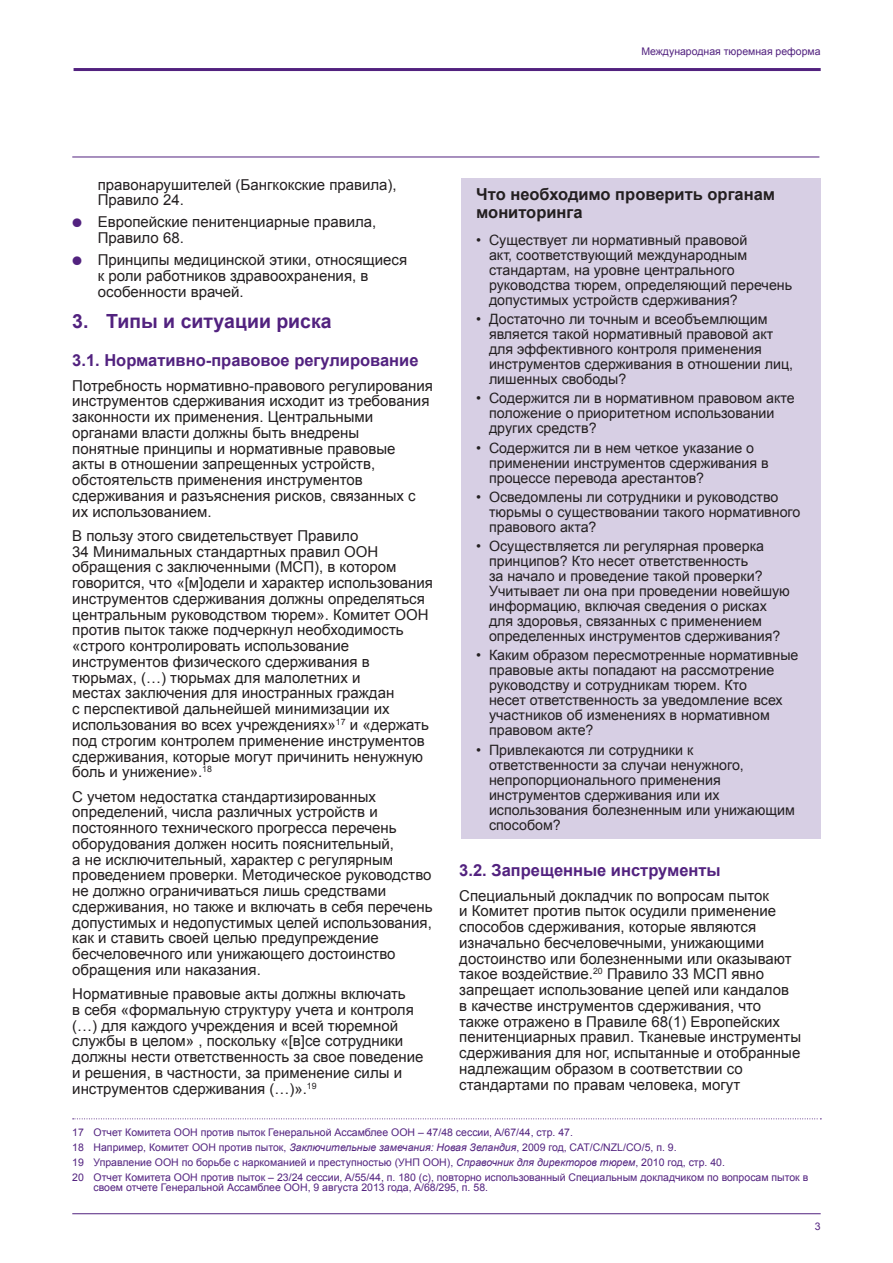
<style>
.page{position:relative;width:893px;height:1263px;background:#fff}
.page>*{position:absolute;margin:0;border:0;box-sizing:border-box;transform-origin:0 0}
.b-head{font:700 19.5px "Arial";color:#52227f}
.c-head{font:700 16.5px "Arial";color:#52227f}
.arrow_list_1{font:700 16.5px/18px "Arial";color:#231f20}
.text{font:15px/15.8px "Arial";color:#231f20}
.t1{font:14.25px/15px "Arial";color:#231f20}
.footnote{font:10.5px/10.5px "Arial";color:#52227f}
.footnote_first{font:10.5px "Arial";color:#52227f}
.running_head{font:10.5px "Arial";color:#52227f}
.s1{font-family:"Mathematical Pi Six";font-size:12px;color:#52227f}
.s2{font-style:italic}
</style>
<div class="page">
<hr style="left:72px;top:1213px;width:749px;height:1px;background:#52227f">
<hr style="left:74px;top:68px;width:747px;height:3px;background:#52227f">
<hr style="left:72px;top:157px;width:747px;height:1px;background:#52227f">
<div style="left:461px;top:179px;width:360px;height:660px;background:#d7cfe4"></div>
<svg style="left:73px;top:1118px;width:748px;height:1px"></svg>
<p class="footnote" style="left:641px;top:46px;width:181px">Международная тюремная реформа</p>
<p class="text" style="left:98px;top:177px;width:300px">правонарушителей (Бангкокские правила),<br>Правило 24.</p>
<p class="text" style="left:98px;top:214px;width:280px;text-indent:-26px"><span class="s1">D</span> Европейские пенитенциарные правила,<br>Правило 68.</p>
<p class="text" style="left:98px;top:252px;width:311px;text-indent:-26px"><span class="s1">D</span> Принципы медицинской этики, относящиеся к роли работников здравоохранения, в особенности врачей.</p>
<p class="b-head" style="left:72px;top:309px;width:261px">3. Типы и ситуации риска</p>
<p class="c-head" style="left:72px;top:350px;width:348px">3.1. Нормативно-правовое регулирование</p>
<p class="text" style="left:72px;top:378px;width:362px">Потребность нормативно-правового регулирования инструментов сдерживания исходит из требования законности их применения. Центральными органами власти должны быть внедрены<br>понятные принципы и нормативные правовые<br>акты в отношении запрещенных устройств, обстоятельств применения инструментов сдерживания и разъяснения рисков, связанных с их использованием.</p>
<p class="text" style="left:72px;top:528px;width:362px">В пользу этого свидетельствует Правило<br>34 Минимальных стандартных правил ООН обращения с заключенными (МСП), в котором говорится, что «[м]одели и характер использования инструментов сдерживания должны определяться центральным руководством тюрем». Комитет ООН против пыток также подчеркнул необходимость «строго контролировать использование инструментов физического сдерживания в тюрьмах, (…) тюрьмах для малолетних и<br>местах заключения для иностранных граждан<br>с перспективой дальнейшей минимизации их использования во всех учреждениях»<sup>17</sup> и «держать под строгим контролем применение инструментов сдерживания, которые могут причинить ненужную боль и унижение».<sup>18</sup></p>
<p class="text" style="left:72px;top:788px;width:362px">С учетом недостатка стандартизированных определений, числа различных устройств и постоянного технического прогресса перечень оборудования должен носить пояснительный,<br>а не исключительный, характер с регулярным проведением проверки. Методическое руководство не должно ограничиваться лишь средствами сдерживания, но также и включать в себя перечень допустимых и недопустимых целей использования, как и ставить своей целью предупреждение бесчеловечного или унижающего достоинство обращения или наказания.</p>
<p class="text" style="left:72px;top:986px;width:353px">Нормативные правовые акты должны включать<br>в себя «формальную структуру учета и контроля (…) для каждого учреждения и всей тюремной службы в целом» , поскольку «[в]се сотрудники должны нести ответственность за свое поведение и решения, в частности, за применение силы и инструментов сдерживания (…)».<sup>19</sup></p>
<p class="arrow_list_1" style="left:476px;top:185px;width:300px">Что необходимо проверить органам мониторинга</p>
<p class="t1" style="left:489px;top:233px;width:305px;text-indent:-13px">• Существует ли нормативный правовой<br>акт, соответствующий международным стандартам, на уровне центрального руководства тюрем, определяющий перечень допустимых устройств сдерживания?</p>
<p class="t1" style="left:489px;top:312px;width:306px;text-indent:-13px">• Достаточно ли точным и всеобъемлющим является такой нормативный правовой акт для эффективного контроля применения инструментов сдерживания в отношении лиц, лишенных свободы?</p>
<p class="t1" style="left:489px;top:391px;width:307px;text-indent:-13px">• Содержится ли в нормативном правовом акте положение о приоритетном использовании других средств?</p>
<p class="t1" style="left:489px;top:440px;width:281px;text-indent:-13px">• Содержится ли в нем четкое указание о применении инструментов сдерживания в процессе перевода арестантов?</p>
<p class="t1" style="left:489px;top:490px;width:313px;text-indent:-13px">• Осведомлены ли сотрудники и руководство тюрьмы о существовании такого нормативного правового акта?</p>
<p class="t1" style="left:489px;top:539px;width:302px;text-indent:-13px">• Осуществляется ли регулярная проверка принципов? Кто несет ответственность<br>за начало и проведение такой проверки?<br>Учитывает ли она при проведении новейшую информацию, включая сведения о рисках для здоровья, связанных с применением определенных инструментов сдерживания?</p>
<p class="t1" style="left:489px;top:648px;width:311px;text-indent:-13px">• Каким образом пересмотренные нормативные правовые акты попадают на рассмотрение руководству и сотрудникам тюрем. Кто<br>несет ответственность за уведомление всех участников об изменениях в нормативном правовом акте?</p>
<p class="t1" style="left:489px;top:742px;width:307px;text-indent:-13px">• Привлекаются ли сотрудники к ответственности за случаи ненужного, непропорционального применения инструментов сдерживания или их использования болезненным или унижающим способом?</p>
<p class="c-head" style="left:459px;top:859px;width:263px">3.2. Запрещенные инструменты</p>
<p class="text" style="left:459px;top:887px;width:343px">Специальный докладчик по вопросам пыток<br>и Комитет против пыток осудили применение способов сдерживания, которые являются изначально бесчеловечными, унижающими достоинство или болезненными или оказывают такое воздействие.<sup>20</sup> Правило 33 МСП явно запрещает использование цепей или кандалов<br>в качестве инструментов сдерживания, что также отражено в Правиле 68(1) Европейских пенитенциарных правил. Тканевые инструменты сдерживания для ног, испытанные и отобранные надлежащим образом в соответствии со стандартами по правам человека, могут</p>
<p class="footnote_first" style="left:72px;top:1126px;width:502px">17 Отчет Комитета ООН против пыток Генеральной Ассамблее ООН – 47/48 сессии, A/67/44, стр. 47.</p>
<p class="footnote" style="left:72px;top:1142px;width:606px">18 Например, Комитет ООН против пыток, <span class="s2">Заключительные замечания: Новая Зеландия</span>, 2009 год, CAT/C/NZL/CO/5, п. 9.</p>
<p class="footnote" style="left:72px;top:1157px;width:654px">19 Управление ООН по борьбе с наркоманией и преступностью (УНП ООН), <span class="s2">Справочник для директоров тюрем</span>, 2010 год, стр. 40.</p>
<p class="footnote" style="left:94px;top:1172px;width:716px;text-indent:-21px">20 Отчет Комитета ООН против пыток – 23/24 сессии, A/55/44, п. 180 (c), повторно использованный Специальным докладчиком по вопросам пыток в своем отчете Генеральной Ассамблее ООН, 9 августа 2013 года, A/68/295, п. 58.</p>
<p class="running_head" style="left:815px;top:1219px;width:7px">3</p>
</div>
